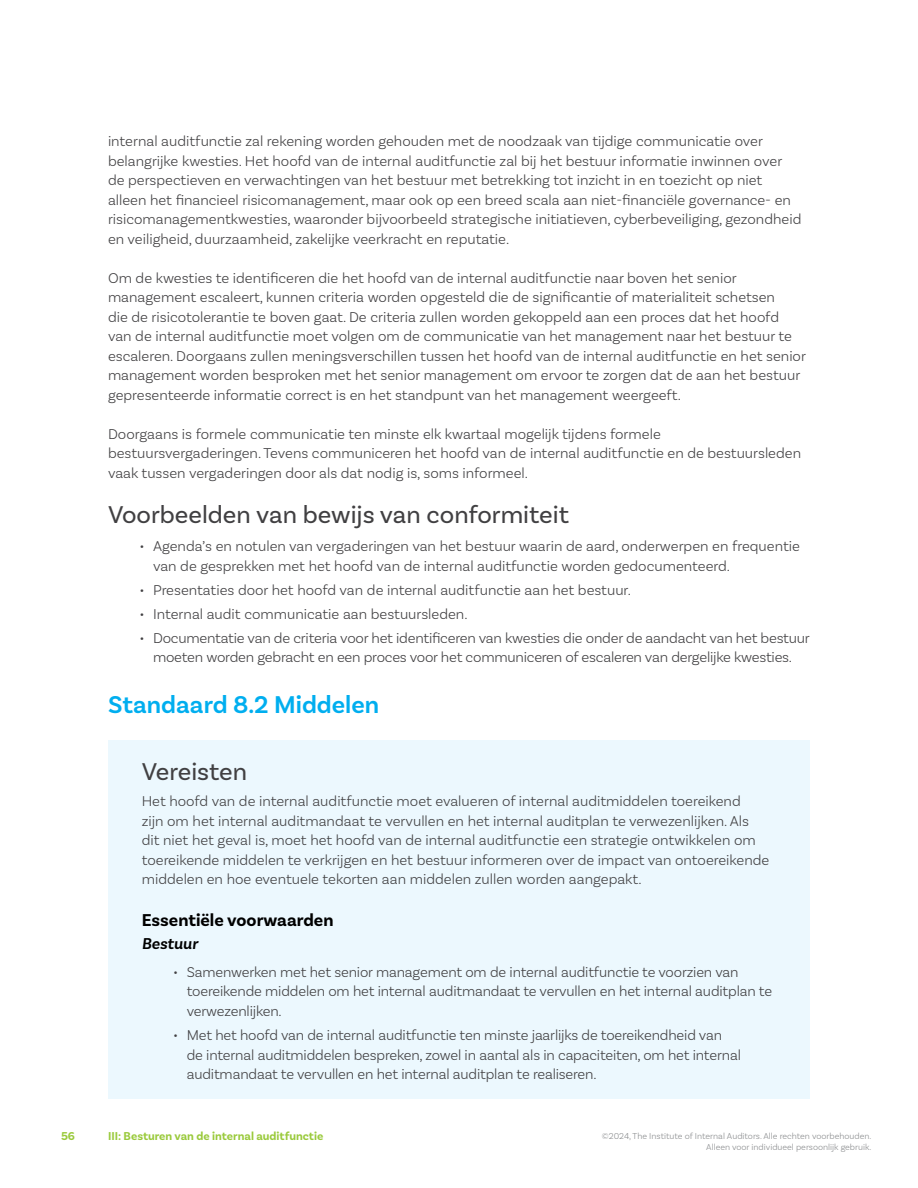
<style>
.page{position:relative;width:918px;height:1188px;background:#fff}
.page>*{position:absolute;margin:0;border:0;box-sizing:border-box;transform-origin:0 0}
.t1{font:25.5px "Basic Sans";color:#414042}
.t2{font:600 25.5px "Basic Sans";color:#00aeef}
.t3{font:700 18px "Basic Sans";color:#000}
.t4{font:italic 600 16.5px "Basic Sans";color:#000}
.t5{font:300 15px/19.5px "Basic Sans";color:#414042}
.t6{font:700 12px "Basic Sans";color:#9aca3c}
.t7{font:300 9px/10.8px "Basic Sans";color:#8a8c8e;text-align:right}
</style>
<div class="page">
<div style="left:108px;top:740px;width:702px;height:359px;background:#ecf8fe"></div>
<p class="t5" style="left:108px;top:131px;width:695px">internal auditfunctie zal rekening worden gehouden met de noodzaak van tijdige communicatie over belangrijke kwesties. Het hoofd van de internal auditfunctie zal bij het bestuur informatie inwinnen over de perspectieven en verwachtingen van het bestuur met betrekking tot inzicht in en toezicht op niet alleen het financieel risicomanagement, maar ook op een breed scala aan niet-financiële governance- en risicomanagementkwesties, waaronder bijvoorbeeld strategische initiatieven, cyberbeveiliging, gezondheid en veiligheid, duurzaamheid, zakelijke veerkracht en reputatie.</p>
<p class="t5" style="left:108px;top:268px;width:700px">Om de kwesties te identificeren die het hoofd van de internal auditfunctie naar boven het senior management escaleert, kunnen criteria worden opgesteld die de significantie of materialiteit schetsen<br>die de risicotolerantie te boven gaat. De criteria zullen worden gekoppeld aan een proces dat het hoofd van de internal auditfunctie moet volgen om de communicatie van het management naar het bestuur te escaleren. Doorgaans zullen meningsverschillen tussen het hoofd van de internal auditfunctie en het senior management worden besproken met het senior management om ervoor te zorgen dat de aan het bestuur gepresenteerde informatie correct is en het standpunt van het management weergeeft.</p>
<p class="t5" style="left:108px;top:424px;width:695px">Doorgaans is formele communicatie ten minste elk kwartaal mogelijk tijdens formele bestuursvergaderingen. Tevens communiceren het hoofd van de internal auditfunctie en de bestuursleden vaak tussen vergaderingen door als dat nodig is, soms informeel.</p>
<h1 class="t1" style="left:108px;top:499px;width:463px">Voorbeelden van bewijs van conformiteit</h1>
<p class="t5" style="left:153px;top:536px;width:648px;text-indent:-14px">• Agenda’s en notulen van vergaderingen van het bestuur waarin de aard, onderwerpen en frequentie van de gesprekken met het hoofd van de internal auditfunctie worden gedocumenteerd.</p>
<p class="t5" style="left:140px;top:580px;width:493px">• Presentaties door het hoofd van de internal auditfunctie aan het bestuur.</p>
<p class="t5" style="left:140px;top:604px;width:330px">• Internal audit communicatie aan bestuursleden.</p>
<p class="t5" style="left:140px;top:628px;width:672px;text-align:center">• Documentatie van de criteria voor het identificeren van kwesties die onder de aandacht van het bestuur moeten worden gebracht en een proces voor het communiceren of escaleren van dergelijke kwesties.</p>
<h1 class="t2" style="left:108px;top:690px;width:273px">Standaard 8.2 Middelen</h1>
<h1 class="t1" style="left:142px;top:756px;width:107px">Vereisten</h1>
<p class="t5" style="left:142px;top:791px;width:629px">Het hoofd van de internal auditfunctie moet evalueren of internal auditmiddelen toereikend<br>zijn om het internal auditmandaat te vervullen en het internal auditplan te verwezenlijken. Als dit niet het geval is, moet het hoofd van de internal auditfunctie een strategie ontwikkelen om toereikende middelen te verkrijgen en het bestuur informeren over de impact van ontoereikende middelen en hoe eventuele tekorten aan middelen zullen worden aangepakt.</p>
<p class="t3" style="left:142px;top:909px;width:193px">Essentiële voorwaarden</p>
<p class="t4" style="left:142px;top:933px;width:58px">Bestuur</p>
<p class="t5" style="left:187px;top:962px;width:587px;text-indent:-13px">• Samenwerken met het senior management om de internal auditfunctie te voorzien van toereikende middelen om het internal auditmandaat te vervullen en het internal auditplan te verwezenlijken.</p>
<p class="t5" style="left:187px;top:1025px;width:556px;text-indent:-13px">• Met het hoofd van de internal auditfunctie ten minste jaarlijks de toereikendheid van de internal auditmiddelen bespreken, zowel in aantal als in capaciteiten, om het internal auditmandaat te vervullen en het internal auditplan te realiseren.</p>
<p class="t6" style="left:61px;top:1129px;width:16px">56</p>
<p class="t6" style="left:108px;top:1129px;width:217px">III: Besturen van de internal auditfunctie</p>
<p class="t7" style="left:602px;top:1131px;width:271px">©2024, The Institute of Internal Auditors. Alle rechten voorbehouden.<br>Alleen voor individueel persoonlijk gebruik.</p>
</div>
